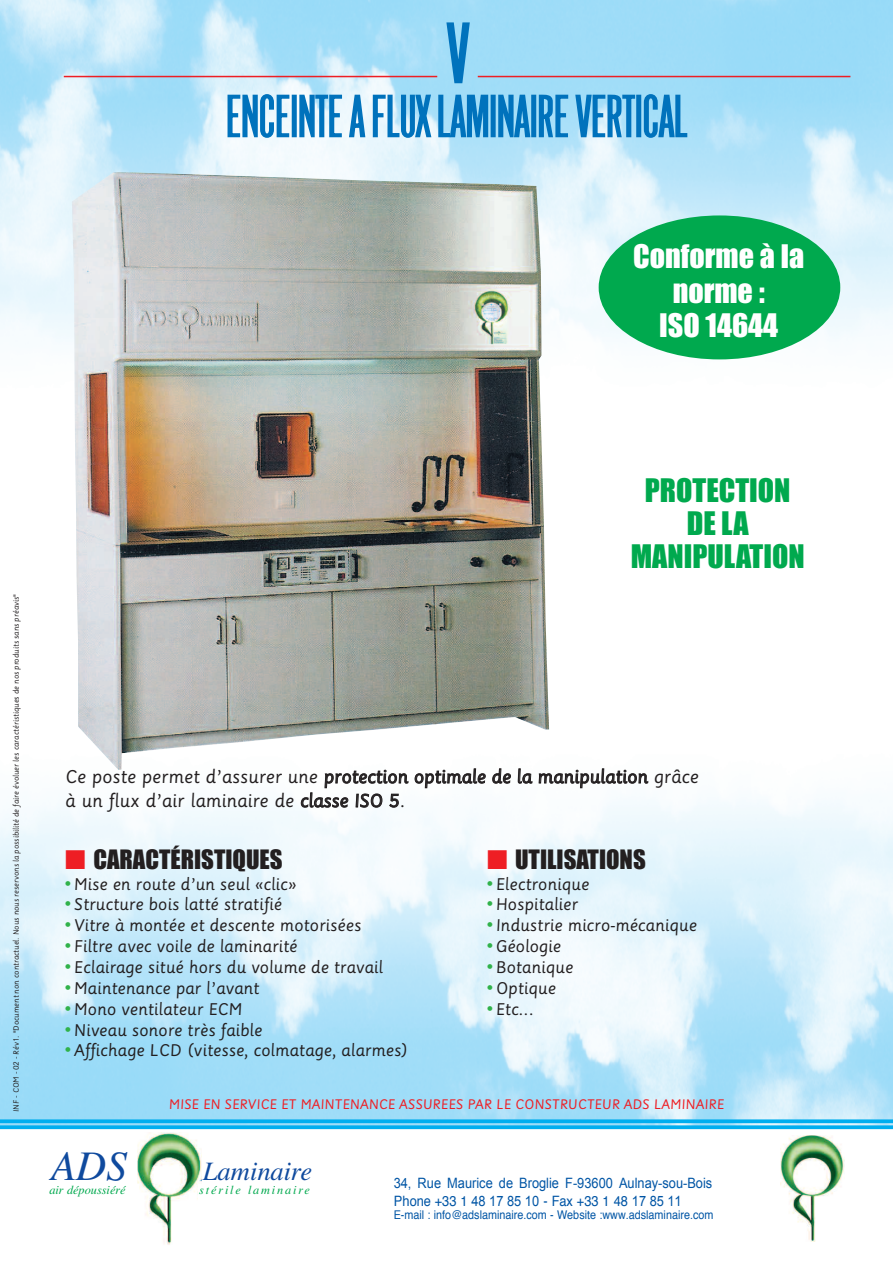
<style>
.page{position:relative;width:893px;height:1263px;background:#fff}
.page>*{position:absolute;margin:0;border:0;box-sizing:border-box;transform-origin:0 0}
.t1{font:75px "Arizona";color:#0072bc}
.t2{font:52.5px "Arizona";color:#0072bc}
.t3{font:italic 42px "Times";color:#0f4a9e}
.t4{font:30px/33px "Impact";color:#00a94e;text-align:center}
.t5{font:30px/34.5px "Impact";color:#fff;text-align:center}
.t6{font:italic 26.55px "Times";color:#0f4a9e}
.t7{font:24.75px "Impact";color:#231f20}
.t8{font:18px/24.3px "Sassoon Primary";color:#231f20}
.t9{font:16.5px "Sassoon Primary";color:#231f20}
.t10{font:14.25px "Arial";color:#0155a5;scale:.9 1}
.t11{font:14.25px "Helvetica";color:#0155a5;scale:.9 1}
.t12{font:13.5px "Sassoon Primary";color:#ee1e24}
.t13{font:italic 12.3px "Times";letter-spacing:.15em;color:#00a94e}
.t14{font:italic 12.3px "Times";color:#00a94e}
.t15{font:12px "Helvetica";color:#0155a5;scale:.9 1}
.t16{font:7.5px "Sassoon Primary";color:#231f20}
.s1{color:#ee1e24}
.s2{font-family:"Impact";color:#30b24a}
.s3{font-family:"Arial"}
</style>
<div class="page">
<img style="left:0;top:0;width:893px;height:1125px">
<hr style="left:64px;top:76px;width:373px;height:1px;background:#ee1e24">
<hr style="left:478px;top:76px;width:372px;height:1px;background:#ee1e24">
<svg style="left:0;top:1119px;width:893px;height:4px;background:#11b2ef"></svg>
<svg style="left:0;top:1125px;width:893px;height:4px;background:#10b2ef"></svg>
<img style="left:137px;top:1132px;width:65px;height:113px">
<img style="left:781px;top:1135px;width:63px;height:106px">
<div style="left:48px;top:1184px;width:90px;height:36px;background:#fff"></div>
<div style="left:198px;top:1184px;width:129px;height:36px;background:#fff"></div>
<img style="left:72px;top:172px;width:477px;height:598px">
<div style="left:599px;top:215px;width:241px;height:144px;background:#00a94e;border-radius:50%"></div>
<h1 class="t1" style="left:447px;top:12px;width:24px">V</h1>
<h2 class="t2" style="left:226px;top:88px;width:463px">ENCEINTE A FLUX LAMINAIRE VERTICAL</h2>
<h3 class="t5" style="left:633px;top:240px;width:172px">Conforme à la norme :<br>ISO 14644</h3>
<p class="t16" style="left:13px;top:1112px;width:519px;rotate:-90deg">INF - COM - 02 - Rév1. "Document non contractuel. Nous nous reservons la possibilité de faire évoluer les caractéristiques de nos produits sans préavis"</p>
<h3 class="t4" style="left:631px;top:475px;width:175px">PROTECTION<br>DE LA<br>MANIPULATION</h3>
<p class="t8" style="left:65px;top:766px;width:635px">Ce poste permet d’assurer une protection optimale de la manipulation grâce à un flux d’air laminaire de classe ISO 5.</p>
<h3 class="t7" style="left:65px;top:846px;width:219px"><span class="s1">■</span> CARACTÉRISTIQUES</h3>
<p class="t9" style="left:65px;top:876px;width:233px"><span class="s2">•</span> Mise en route d’un seul «clic»</p>
<p class="t9" style="left:65px;top:897px;width:218px"><span class="s2">•</span> Structure bois latté stratifié</p>
<p class="t9" style="left:65px;top:918px;width:298px"><span class="s2">•</span> Vitre à montée et descente motorisées</p>
<p class="t9" style="left:65px;top:939px;width:234px"><span class="s2">•</span> Filtre avec voile de laminarité</p>
<p class="t9" style="left:65px;top:960px;width:319px"><span class="s2">•</span> Eclairage situé hors du volume de travail</p>
<p class="t9" style="left:65px;top:981px;width:196px"><span class="s2">•</span> Maintenance par l’avant</p>
<p class="t9" style="left:65px;top:1001px;width:178px"><span class="s2">•</span> Mono ventilateur ECM</p>
<p class="t9" style="left:65px;top:1022px;width:199px"><span class="s2">•</span> Niveau sonore très faible</p>
<p class="t9" style="left:65px;top:1043px;width:345px"><span class="s2">•</span> Affichage LCD (vitesse, colmatage, alarmes)</p>
<p class="t12" style="left:169px;top:1098px;width:557px">MISE EN SERVICE ET MAINTENANCE ASSUREES PAR LE CONSTRUCTEUR ADS LAMINAIRE</p>
<h3 class="t7" style="left:487px;top:846px;width:160px"><span class="s1">■</span> UTILISATIONS</h3>
<p class="t9" style="left:487px;top:876px;width:104px"><span class="s2">•</span> Electronique</p>
<p class="t9" style="left:487px;top:897px;width:93px"><span class="s2">•</span> Hospitalier</p>
<p class="t9" style="left:487px;top:918px;width:211px"><span class="s2">•</span> Industrie micro-mécanique</p>
<p class="t9" style="left:487px;top:939px;width:76px"><span class="s2">•</span> Géologie</p>
<p class="t9" style="left:487px;top:960px;width:88px"><span class="s2">•</span> Botanique</p>
<p class="t9" style="left:487px;top:981px;width:70px"><span class="s2">•</span> Optique</p>
<p class="t9" style="left:487px;top:1001px;width:48px"><span class="s2">•</span> Etc...</p>
<h3 class="t3" style="left:50px;top:1141px;width:79px">ADS</h3>
<h3 class="t6" style="left:203px;top:1155px;width:111px">Laminaire</h3>
<p class="t14" style="left:49px;top:1183px;width:78px">air dépoussiéré</p>
<p class="t13" style="left:199px;top:1183px;width:112px">stérile laminaire</p>
<p class="t10" style="left:394px;top:1174px;width:356px">34, Rue Maurice de Broglie F-93600 Aulnay-sou-Bois</p>
<p class="t11" style="left:394px;top:1195px;width:322px">Phone +33 1 <span class="s3">48 17 85 10</span> - Fax +33 1 48 <span class="s3">17 85 11</span></p>
<p class="t15" style="left:394px;top:1210px;width:357px">E-mail : info@adslaminaire.com - Website :www.adslaminaire.com</p>
</div>
